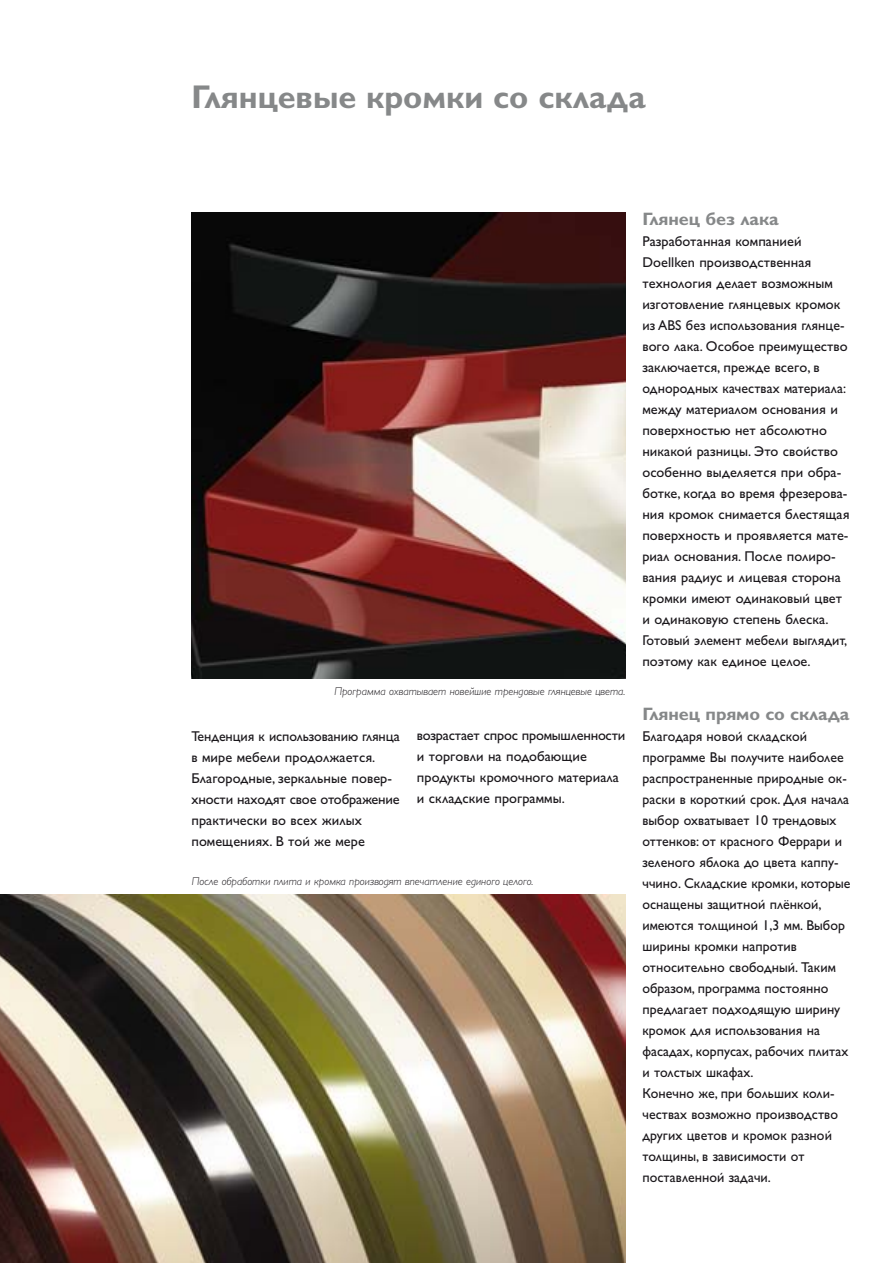
<style>
.page{position:relative;width:893px;height:1263px;background:#fff}
.page>*{position:absolute;margin:0;border:0;box-sizing:border-box;transform-origin:0 0}
.t1{font:700 33px "Gill Sans Cyr";color:#868889}
.t2{font:700 18px "Gill Sans Cyr";letter-spacing:-.005em;color:#868889}
.t3{font:14.25px/21px "Gill Sans Cyr";letter-spacing:.005em;color:#1a171b}
.t4{font:11.25px "Gill Sans Cyr MT Light Incl";color:#1a171b}
</style>
<div class="page">
<img style="left:191px;top:213px;width:434px;height:466px">
<img style="left:0;top:895px;width:625px;height:368px">
<h1 class="t1" style="left:191px;top:84px;width:455px">Глянцевые кромки со склада</h1>
<p class="t4" style="left:334px;top:687px;width:292px">Программа охватывает новейшие трендовые глянцевые цвета.</p>
<p class="t3" style="left:191px;top:727px;width:210px">Тенденция к использованию глянца в мире мебели продолжается.<br>Благородные, зеркальные повер&shy;хности находят свое отображение практически во всех жилых помещениях. В той же мере</p>
<p class="t3" style="left:417px;top:726px;width:210px">возрастает спрос промышленности и торговли на подобающие продукты кромочного материала и складские программы.</p>
<p class="t4" style="left:192px;top:877px;width:343px">После обработки плита и кромка производят впечатление единого целого.</p>
<p class="t2" style="left:642px;top:212px;width:138px">Глянец без лака</p>
<p class="t3" style="left:642px;top:232px;width:209px">Разработанная компанией<br>Doellken производственная технология делает возможным изготовление глянцевых кромок из ABS без использования глянце&shy;вого лака. Особое преимущество заключается, прежде всего, в однородных качествах материала: между материалом основания и поверхностью нет абсолютно никакой разницы. Это свойство особенно выделяется при обра&shy;ботке, когда во время фрезерова&shy;ния кромок снимается блестящая поверхность и проявляется мате&shy;риал основания. После полиро&shy;вания радиус и лицевая сторона кромки имеют одинаковый цвет и одинаковую степень блеска.<br>Готовый элемент мебели выглядит, поэтому как единое целое.</p>
<p class="t2" style="left:642px;top:707px;width:208px">Глянец прямо со склада</p>
<p class="t3" style="left:642px;top:727px;width:209px">Благодаря новой складской программе Вы получите наиболее распространенные природные ок&shy;раски в короткий срок. Для начала выбор охватывает 10 трендовых оттенков: от красного Феррари и зеленого яблока до цвета каппу&shy;ччино. Складские кромки, которые оснащены защитной плёнкой, имеются толщиной 1,3 мм. Выбор ширины кромки напротив относительно свободный. Таким образом, программа постоянно предлагает подходящую ширину кромок для использования на фасадах, корпусах, рабочих плитах и толстых шкафах.<br>Конечно же, при больших коли&shy;чествах возможно производство других цветов и кромок разной толщины, в зависимости от поставленной задачи.</p>
</div>
